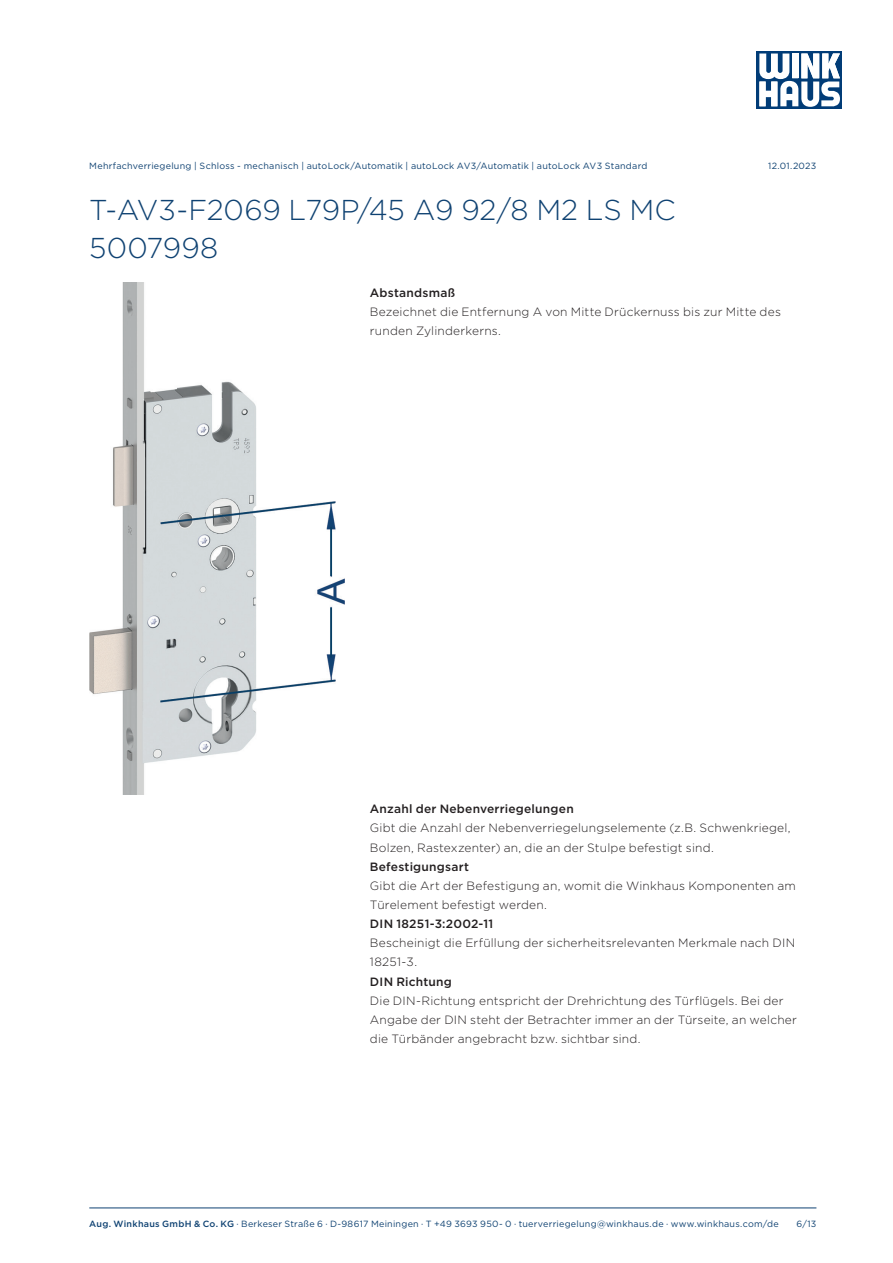
<style>
.page{position:relative;width:893px;height:1263px;background:#fff}
.page>*{position:absolute;margin:0;border:0;box-sizing:border-box;transform-origin:0 0}
.Headline{font:300 28.65px/38.2px "Gotham";letter-spacing:-.005em;color:#0f4272}
.Text{font:300 12px/19.2px "Gotham";letter-spacing:.015em;color:#231f20}
.Subheader_L2{font:500 12px "Gotham";letter-spacing:.02em;color:#231f20}
.Fußzeile{font:9px "Gotham";letter-spacing:.025em;color:#0f4272}
.Kopfzeile{font:9px "Gotham";letter-spacing:.025em;color:#0f4272}
.s1{font-weight:500}
</style>
<div class="page">
<div style="left:757px;top:51px;width:85px;height:58px;background:#013c77"></div>
<svg style="left:759px;top:53px;width:81px;height:54px"></svg>
<hr style="left:89px;top:1208px;width:727px;height:1px;background:#0f4272">
<img style="left:89px;top:283px;width:255px;height:511px">
<p class="Kopfzeile" style="left:89px;top:160px;width:560px">Mehrfachverriegelung | Schloss - mechanisch | autoLock/Automatik | autoLock AV3/Automatik | autoLock AV3 Standard</p>
<p class="Kopfzeile" style="left:768px;top:160px;width:50px">12.01.2023</p>
<p class="Headline" style="left:89px;top:190px;width:588px">T-AV3-F2069 L79P/45 A9 92/8 M2 LS MC<br>5007998</p>
<p class="Subheader_L2" style="left:370px;top:284px;width:87px">Abstandsmaß</p>
<p class="Text" style="left:370px;top:302px;width:412px">Bezeichnet die Entfernung A von Mitte Drückernuss bis zur Mitte des runden Zylinderkerns.</p>
<p class="Subheader_L2" style="left:370px;top:801px;width:205px">Anzahl der Nebenverriegelungen</p>
<p class="Text" style="left:370px;top:818px;width:422px">Gibt die Anzahl der Nebenverriegelungselemente (z.B. Schwenkriegel,<br>Bolzen, Rastexzenter) an, die an der Stulpe befestigt sind.</p>
<p class="Subheader_L2" style="left:370px;top:859px;width:101px">Befestigungsart</p>
<p class="Text" style="left:370px;top:876px;width:427px">Gibt die Art der Befestigung an, womit die Winkhaus Komponenten am<br>Türelement befestigt werden.</p>
<p class="Subheader_L2" style="left:370px;top:916px;width:125px">DIN 18251-3:2002-11</p>
<p class="Text" style="left:370px;top:933px;width:427px">Bescheinigt die Erfüllung der sicherheitsrelevanten Merkmale nach DIN<br>18251-3.</p>
<p class="Subheader_L2" style="left:370px;top:973px;width:84px">DIN Richtung</p>
<p class="Text" style="left:370px;top:990px;width:429px">Die DIN-Richtung entspricht der Drehrichtung des Türflügels. Bei der<br>Angabe der DIN steht der Betrachter immer an der Türseite, an welcher die Türbänder angebracht bzw. sichtbar sind.</p>
<p class="Fußzeile" style="left:89px;top:1218px;width:691px"><span class="s1">Aug. Winkhaus GmbH &amp; Co. KG</span> ∙ Berkeser Straße 6 · D-98617 Meiningen · T +49 3693 950- 0 · tuerverriegelung@winkhaus.de · www.winkhaus.com/de</p>
<p class="Fußzeile" style="left:796px;top:1218px;width:21px">6/13</p>
</div>
